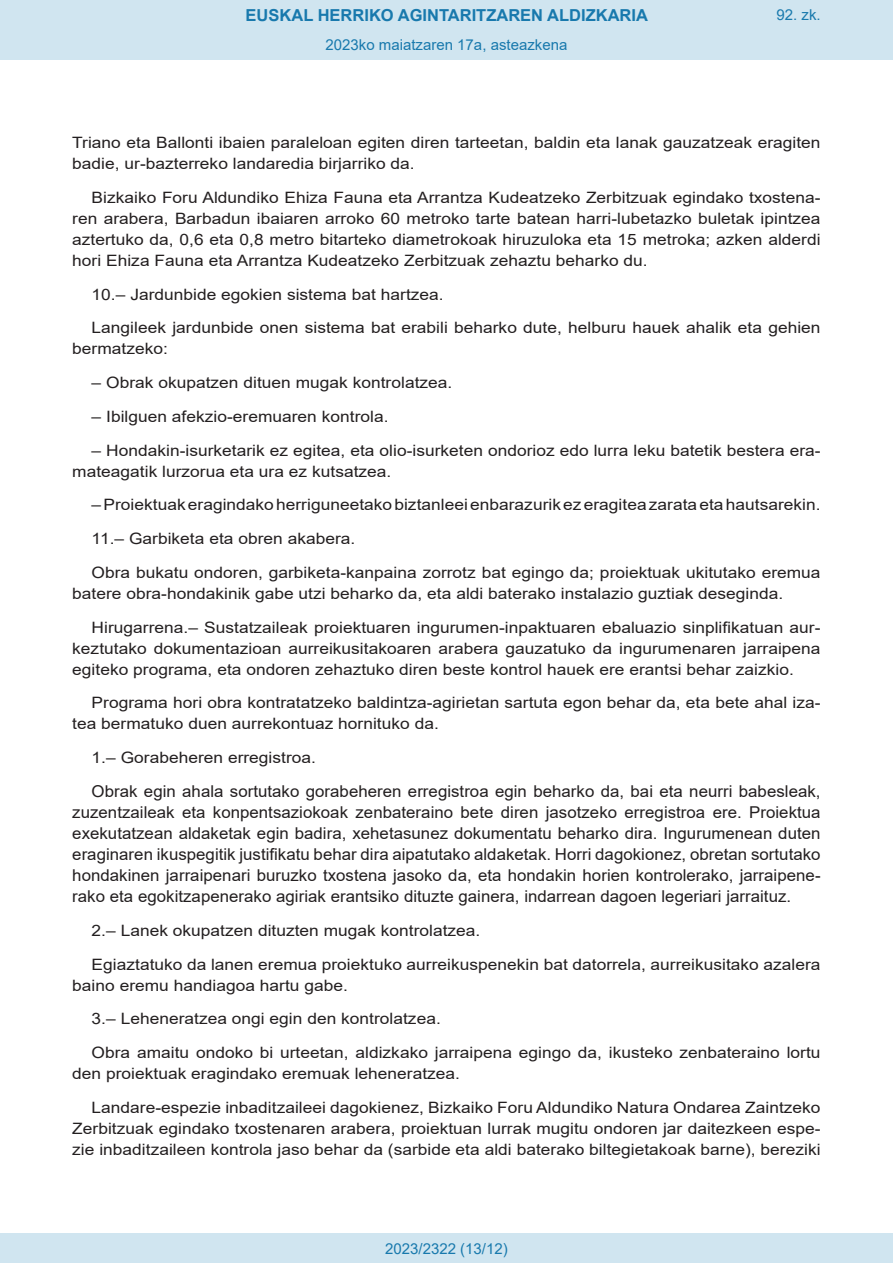
<style>
.page{position:relative;width:893px;height:1263px;background:#fff}
.page>*{position:absolute;margin:0;border:0;box-sizing:border-box;transform-origin:0 0}
.t1{font:700 16.5px "Arial";color:#1879ad}
.BOPVDetalle{font:16.35px/21px "Arial";color:#231f20;text-align:justify}
.BOPVDetalle-2{font:15.6px/21px "Arial";color:#231f20;scale:1.11 1}
.Paginacion_Centro{font:15px "Arial";color:#1879ad}
</style>
<div class="page">
<div style="left:0;top:0;width:893px;height:60px;background:#d0e5f0"></div>
<div style="left:0;top:1233px;width:893px;height:30px;background:#d0e5f0"></div>
<p class="t1" style="left:246px;top:3px;width:404px">EUSKAL HERRIKO AGINTARITZAREN ALDIZKARIA</p>
<p class="Paginacion_Centro" style="left:326px;top:35px;width:243px">2023ko maiatzaren 17a, asteazkena</p>
<p class="Paginacion_Centro" style="left:776px;top:5px;width:46px">92. zk.</p>
<p class="BOPVDetalle-2" style="left:72px;top:132px;width:676px">Triano eta Ballonti ibaien paraleloan egiten diren tarteetan, baldin eta lanak gauzatzeak eragiten badie, ur-bazterreko landaredia birjarriko da.</p>
<p class="BOPVDetalle-2" style="left:72px;top:187px;width:676px;text-align:justify;text-indent:19px">Bizkaiko Foru Aldundiko Ehiza Fauna eta Arrantza Kudeatzeko Zerbitzuak egindako txostena&shy;ren arabera, Barbadun ibaiaren arroko 60 metroko tarte batean harri-lubetazko buletak ipintzea aztertuko da, 0,6 eta 0,8 metro bitarteko diametrokoak hiruzuloka eta 15 metroka; azken alderdi hori Ehiza Fauna eta Arrantza Kudeatzeko Zerbitzuak zehaztu beharko du.</p>
<p class="BOPVDetalle-2" style="left:92px;top:284px;width:319px">10.– Jardunbide egokien sistema bat hartzea.</p>
<p class="BOPVDetalle-2" style="left:72px;top:317px;width:676px;text-indent:19px">Langileek jardunbide onen sistema bat erabili beharko dute, helburu hauek ahalik eta gehien bermatzeko:</p>
<p class="BOPVDetalle-2" style="left:92px;top:372px;width:326px">– Obrak okupatzen dituen mugak kontrolatzea.</p>
<p class="BOPVDetalle-2" style="left:92px;top:406px;width:269px">– Ibilguen afekzio-eremuaren kontrola.</p>
<p class="BOPVDetalle-2" style="left:72px;top:440px;width:676px;text-indent:19px">– Hondakin-isurketarik ez egitea, eta olio-isurketen ondorioz edo lurra leku batetik bestera era&shy;mateagatik lurzorua eta ura ez kutsatzea.</p>
<p class="BOPVDetalle-2" style="left:92px;top:494px;width:658px">– Proiektuak eragindako herriguneetako biztanleei enbarazurik ez eragitea zarata eta hautsarekin.</p>
<p class="BOPVDetalle-2" style="left:92px;top:528px;width:239px">11.– Garbiketa eta obren akabera.</p>
<p class="BOPVDetalle-2" style="left:72px;top:562px;width:676px;text-indent:19px">Obra bukatu ondoren, garbiketa-kanpaina zorrotz bat egingo da; proiektuak ukitutako eremua batere obra-hondakinik gabe utzi beharko da, eta aldi baterako instalazio guztiak deseginda.</p>
<p class="BOPVDetalle-2" style="left:72px;top:617px;width:676px;text-align:justify;text-indent:19px">Hirugarrena.– Sustatzaileak proiektuaren ingurumen-inpaktuaren ebaluazio sinplifikatuan aur&shy;keztutako dokumentazioan aurreikusitakoaren arabera gauzatuko da ingurumenaren jarraipena egiteko programa, eta ondoren zehaztuko diren beste kontrol hauek ere erantsi behar zaizkio.</p>
<p class="BOPVDetalle-2" style="left:72px;top:692px;width:676px;text-indent:19px">Programa hori obra kontratatzeko baldintza-agirietan sartuta egon behar da, eta bete ahal iza&shy;tea bermatuko duen aurrekontuaz hornituko da.</p>
<p class="BOPVDetalle-2" style="left:92px;top:747px;width:204px">1.– Gorabeheren erregistroa.</p>
<p class="BOPVDetalle" style="left:72px;top:781px;width:750px;text-indent:19px">Obrak egin ahala sortutako gorabeheren erregistroa egin beharko da, bai eta neurri babesleak, zuzentzaileak eta konpentsaziokoak zenbateraino bete diren jasotzeko erregistroa ere. Proiektua exekutatzean aldaketak egin badira, xehetasunez dokumentatu beharko dira. Ingurumenean duten eraginaren ikuspegitik justifikatu behar dira aipatutako aldaketak. Horri dagokionez, obretan sortutako hondakinen jarraipenari buruzko txostena jasoko da, eta hondakin horien kontrolerako, jarraipene&shy;rako eta egokitzapenerako agiriak erantsiko dituzte gainera, indarrean dagoen legeriari jarraituz.</p>
<p class="BOPVDetalle-2" style="left:92px;top:920px;width:352px">2.– Lanek okupatzen dituzten mugak kontrolatzea.</p>
<p class="BOPVDetalle-2" style="left:72px;top:953px;width:676px;text-indent:19px">Egiaztatuko da lanen eremua proiektuko aurreikuspenekin bat datorrela, aurreikusitako azalera baino eremu handiagoa hartu gabe.</p>
<p class="BOPVDetalle-2" style="left:92px;top:1008px;width:316px">3.– Leheneratzea ongi egin den kontrolatzea.</p>
<p class="BOPVDetalle-2" style="left:72px;top:1042px;width:676px;text-indent:19px">Obra amaitu ondoko bi urteetan, aldizkako jarraipena egingo da, ikusteko zenbateraino lortu den proiektuak eragindako eremuak leheneratzea.</p>
<p class="BOPVDetalle-2" style="left:72px;top:1097px;width:676px;text-align:justify;text-indent:19px">Landare-espezie inbaditzaileei dagokienez, Bizkaiko Foru Aldundiko Natura Ondarea Zaintzeko Zerbitzuak egindako txostenaren arabera, proiektuan lurrak mugitu ondoren jar daitezkeen espe&shy;zie inbaditzaileen kontrola jaso behar da (sarbide eta aldi baterako biltegietakoak barne), bereziki</p>
<p class="Paginacion_Centro" style="left:385px;top:1238px;width:124px">2023/2322 (13/12)</p>
</div>
